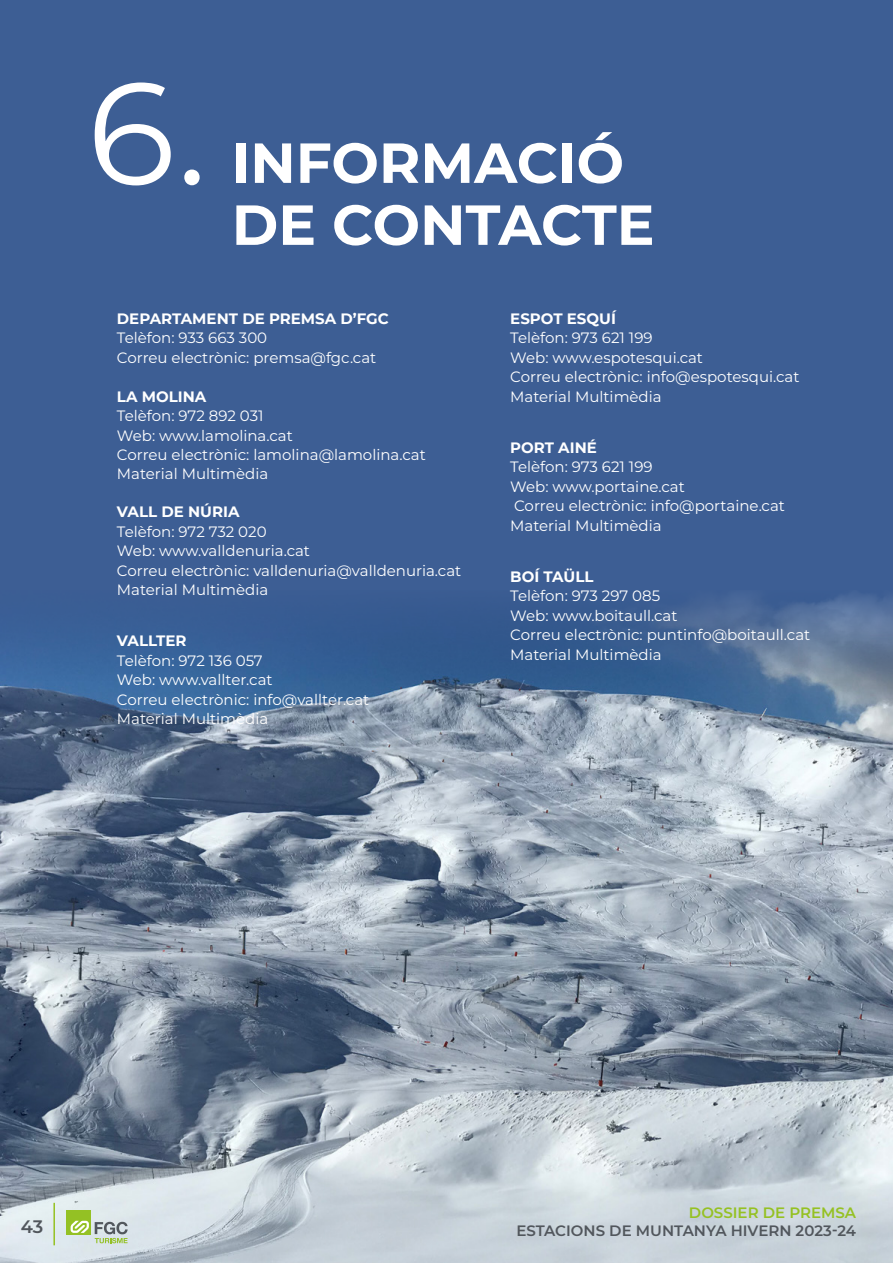
<style>
.page{position:relative;width:893px;height:1263px;background:#3d5e94}
.page>*{position:absolute;margin:0;border:0;box-sizing:border-box;transform-origin:0 0}
.t1{font:144.6px "Montserrat";color:#fff}
.t2{font:700 56.4px/61.9px "Montserrat";color:#fff}
.t3{font:600 18px "Montserrat";color:#51565c}
.t4{font:15px/19.5px "Montserrat";color:#fff}
.t5{font:700 15px "Montserrat";color:#fff}
.t6{font:600 15px "Montserrat";color:#51565c}
.t7{font:600 15px "Montserrat";color:#95c123}
</style>
<div class="page">
<img style="left:0;top:595px;width:893px;height:668px">
<div style="left:66px;top:1210px;width:24px;height:24px;background:#94c124"></div>
<svg style="left:71px;top:1221px;width:18px;height:12px"></svg>
<svg style="left:95px;top:1222px;width:33px;height:21px"></svg>
<hr style="left:53px;top:1203px;width:2px;height:42px;background:#95c123">
<h1 class="t1" style="left:87px;top:37px;width:122px">6.</h1>
<h2 class="t2" style="left:232px;top:129px;width:424px">INFORMACIÓ<br>DE CONTACTE</h2>
<p class="t5" style="left:117px;top:308px;width:273px">DEPARTAMENT DE PREMSA D’FGC</p>
<p class="t4" style="left:117px;top:328px;width:261px">Telèfon: 933 663 300<br>Correu electrònic: premsa@fgc.cat</p>
<p class="t5" style="left:117px;top:386px;width:91px">LA MOLINA</p>
<p class="t4" style="left:117px;top:406px;width:310px">Telèfon: 972 892 031<br>Web: www.lamolina.cat<br>Correu electrònic: lamolina@lamolina.cat<br>Material Multimèdia</p>
<p class="t5" style="left:117px;top:501px;width:124px">VALL DE NÚRIA</p>
<p class="t4" style="left:117px;top:521px;width:346px">Telèfon: 972 732 020<br>Web: www.valldenuria.cat<br>Correu electrònic: valldenuria@valldenuria.cat<br>Material Multimèdia</p>
<p class="t5" style="left:117px;top:630px;width:71px">VALLTER</p>
<p class="t4" style="left:117px;top:650px;width:254px">Telèfon: 972 136 057<br>Web: www.vallter.cat<br>Correu electrònic: info@vallter.cat<br>Material Multimèdia</p>
<p class="t5" style="left:510px;top:308px;width:107px">ESPOT ESQUÍ</p>
<p class="t4" style="left:510px;top:328px;width:291px">Telèfon: 973 621 199<br>Web: www.espotesqui.cat<br>Correu electrònic: info@espotesqui.cat<br>Material Multimèdia</p>
<p class="t5" style="left:510px;top:437px;width:88px">PORT AINÉ</p>
<p class="t4" style="left:510px;top:457px;width:276px">Telèfon: 973 621 199<br>Web: www.portaine.cat<br>Correu electrònic: info@portaine.cat<br>Material Multimèdia</p>
<p class="t5" style="left:510px;top:566px;width:85px">BOÍ TAÜLL</p>
<p class="t4" style="left:510px;top:586px;width:301px">Telèfon: 973 297 085<br>Web: www.boitaull.cat<br>Correu electrònic: puntinfo@boitaull.cat<br>Material Multimèdia</p>
<p class="t3" style="left:21px;top:1213px;width:24px">43</p>
<p class="t7" style="left:689px;top:1202px;width:169px">DOSSIER DE PREMSA</p>
<p class="t6" style="left:516px;top:1220px;width:341px">ESTACIONS DE MUNTANYA HIVERN 2023-24</p>
</div>
